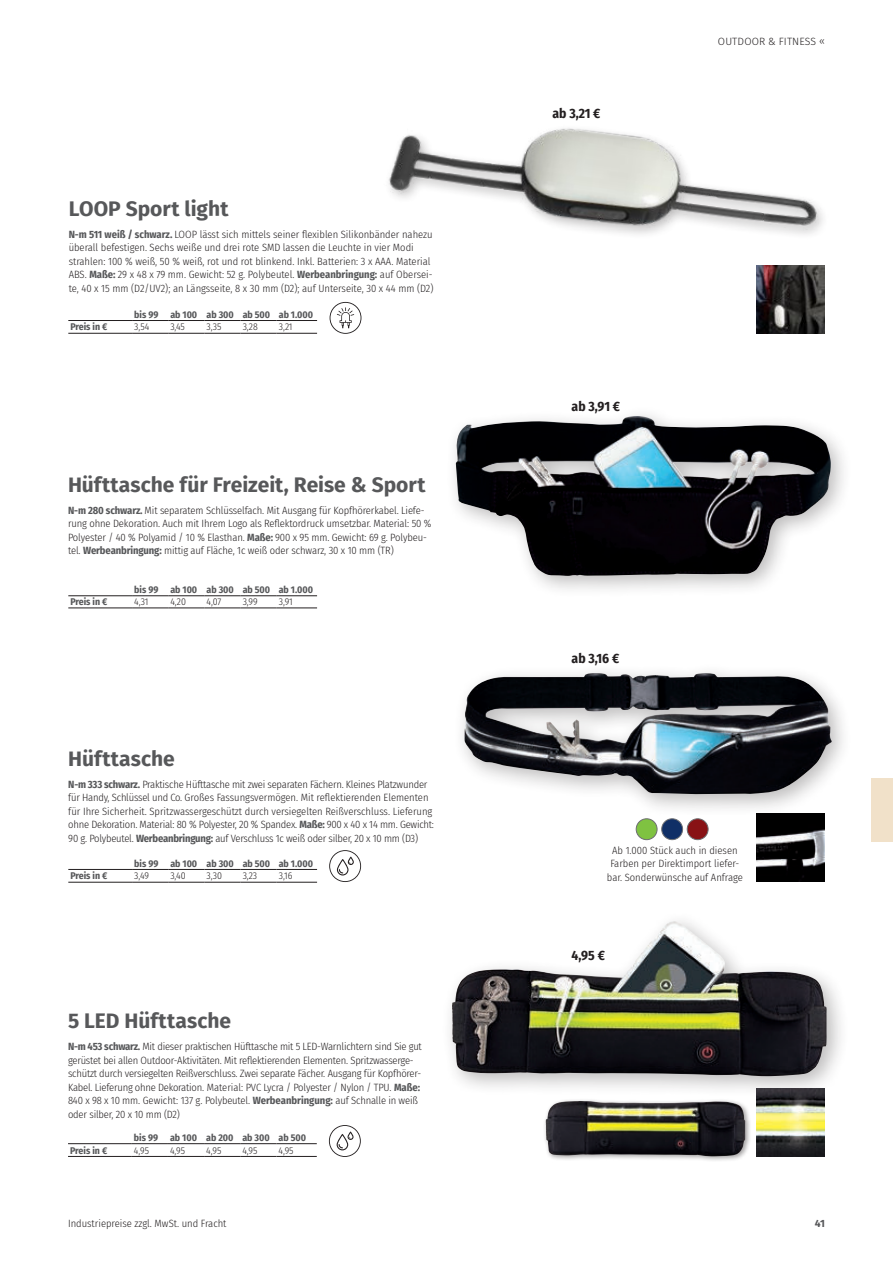
<style>
.page{position:relative;width:893px;height:1263px;background:#fff}
.page>*{position:absolute;margin:0;border:0;box-sizing:border-box;transform-origin:0 0}
.t1{font:700 21px "Fira Sans";color:#57585a}
.t2{font:700 13.5px "Fira Sans Condensed";color:#231f20}
.t3{font:300 10.5px/13.5px "Fira Sans Condensed";letter-spacing:-.01em;color:#231f20}
.t4{font:300 10.5px "Fira Sans";letter-spacing:.01em;color:#231f20}
.t5{font:700 10.5px "Fira Sans";color:#57585a}
.t6{font:700 9.75px "Fira Sans Condensed";color:#57585a}
.t7{font:300 9.75px "Fira Sans Condensed";color:#231f20}
.s1{font-weight:700;color:#57585a}
</style>
<div class="page">
<hr style="left:68px;top:882px;width:64px;height:1px;background:#231f20">
<hr style="left:132px;top:882px;width:36px;height:1px;background:#231f20">
<hr style="left:168px;top:882px;width:36px;height:1px;background:#231f20">
<hr style="left:204px;top:882px;width:37px;height:1px;background:#231f20">
<hr style="left:241px;top:882px;width:36px;height:1px;background:#231f20">
<hr style="left:277px;top:882px;width:40px;height:1px;background:#231f20">
<hr style="left:168px;top:869px;width:36px;height:1px;background:#231f20">
<hr style="left:204px;top:869px;width:37px;height:1px;background:#231f20">
<hr style="left:241px;top:869px;width:36px;height:1px;background:#231f20">
<hr style="left:277px;top:869px;width:40px;height:1px;background:#231f20">
<hr style="left:68px;top:869px;width:64px;height:1px;background:#231f20">
<hr style="left:132px;top:869px;width:36px;height:1px;background:#231f20">
<hr style="left:68px;top:595px;width:64px;height:1px;background:#231f20">
<hr style="left:132px;top:595px;width:36px;height:1px;background:#231f20">
<hr style="left:168px;top:595px;width:36px;height:1px;background:#231f20">
<hr style="left:204px;top:595px;width:37px;height:1px;background:#231f20">
<hr style="left:241px;top:595px;width:36px;height:1px;background:#231f20">
<hr style="left:277px;top:595px;width:40px;height:1px;background:#231f20">
<hr style="left:68px;top:608px;width:64px;height:1px;background:#231f20">
<hr style="left:132px;top:608px;width:36px;height:1px;background:#231f20">
<hr style="left:168px;top:608px;width:36px;height:1px;background:#231f20">
<hr style="left:204px;top:608px;width:37px;height:1px;background:#231f20">
<hr style="left:241px;top:608px;width:36px;height:1px;background:#231f20">
<hr style="left:277px;top:608px;width:40px;height:1px;background:#231f20">
<hr style="left:68px;top:1156px;width:64px;height:1px;background:#231f20">
<hr style="left:132px;top:1156px;width:36px;height:1px;background:#231f20">
<hr style="left:168px;top:1156px;width:36px;height:1px;background:#231f20">
<hr style="left:204px;top:1156px;width:36px;height:1px;background:#231f20">
<hr style="left:240px;top:1156px;width:36px;height:1px;background:#231f20">
<hr style="left:276px;top:1156px;width:41px;height:1px;background:#231f20">
<hr style="left:168px;top:1143px;width:36px;height:1px;background:#231f20">
<hr style="left:204px;top:1143px;width:36px;height:1px;background:#231f20">
<hr style="left:240px;top:1143px;width:36px;height:1px;background:#231f20">
<hr style="left:276px;top:1143px;width:41px;height:1px;background:#231f20">
<hr style="left:68px;top:1143px;width:64px;height:1px;background:#231f20">
<hr style="left:132px;top:1143px;width:36px;height:1px;background:#231f20">
<hr style="left:68px;top:333px;width:64px;height:1px;background:#231f20">
<hr style="left:132px;top:333px;width:36px;height:1px;background:#231f20">
<hr style="left:168px;top:333px;width:36px;height:1px;background:#231f20">
<hr style="left:204px;top:333px;width:37px;height:1px;background:#231f20">
<hr style="left:241px;top:333px;width:36px;height:1px;background:#231f20">
<hr style="left:277px;top:333px;width:40px;height:1px;background:#231f20">
<hr style="left:168px;top:320px;width:36px;height:1px;background:#231f20">
<hr style="left:204px;top:320px;width:37px;height:1px;background:#231f20">
<hr style="left:241px;top:320px;width:36px;height:1px;background:#231f20">
<hr style="left:277px;top:320px;width:40px;height:1px;background:#231f20">
<hr style="left:68px;top:320px;width:64px;height:1px;background:#231f20">
<hr style="left:132px;top:320px;width:36px;height:1px;background:#231f20">
<div style="left:453px;top:662px;width:400px;height:155px;background:#231f20;opacity:.3"></div>
<img style="left:464px;top:673px;width:368px;height:121px">
<img style="left:757px;top:813px;width:68px;height:68px">
<img style="left:757px;top:265px;width:68px;height:68px">
<svg style="left:329px;top:850px;width:32px;height:32px"></svg>
<div style="left:636px;top:819px;width:21px;height:21px;background:#7fc241;border-radius:50%"></div>
<div style="left:636px;top:818px;width:21px;height:22px;border:1px solid #6d6e71;border-radius:50%"></div>
<div style="left:662px;top:819px;width:21px;height:21px;background:#102f66;border-radius:50%"></div>
<div style="left:661px;top:818px;width:22px;height:22px;border:1px solid #6d6e71;border-radius:50%"></div>
<div style="left:687px;top:819px;width:21px;height:21px;background:#881215;border-radius:50%"></div>
<div style="left:687px;top:818px;width:21px;height:22px;border:1px solid #6d6e71;border-radius:50%"></div>
<div style="left:445px;top:405px;width:408px;height:194px;background:#231f20;opacity:.3"></div>
<img style="left:456px;top:416px;width:375px;height:160px">
<div style="left:440px;top:910px;width:409px;height:189px;background:#231f20;opacity:.3"></div>
<img style="left:452px;top:922px;width:375px;height:154px">
<div style="left:543px;top:1098px;width:208px;height:64px;background:#231f20;opacity:.4"></div>
<img style="left:546px;top:1101px;width:199px;height:55px">
<svg style="left:329px;top:1125px;width:32px;height:32px"></svg>
<img style="left:757px;top:1089px;width:68px;height:68px">
<svg style="left:330px;top:302px;width:31px;height:32px"></svg>
<img style="left:388px;top:128px;width:435px;height:107px">
<div style="left:872px;top:778px;width:21px;height:63px;background:#f1e1c9"></div>
<h1 class="t1" style="left:69px;top:193px;width:161px">LOOP Sport light</h1>
<p class="t3" style="left:69px;top:227px;width:366px"><span class="s1">N-m 511 weiß / schwarz.</span> LOOP lässt sich mittels seiner flexiblen Silikonbänder nahezu überall befestigen. Sechs weiße und drei rote SMD lassen die Leuchte in vier Modi strahlen: 100 % weiß, 50 % weiß, rot und rot blinkend. Inkl. Batterien: 3 x AAA. Material ABS. <span class="s1">Maße:</span> 29 x 48 x 79 mm. Gewicht: 52 g. Polybeutel. <span class="s1">Werbeanbringung:</span> auf Obersei&shy;te, 40 x 15 mm (D2/UV2); an Längsseite, 8 x 30 mm (D2); auf Unterseite, 30 x 44 mm (D2)</p>
<p class="t6" style="left:134px;top:307px;width:180px">bis 99 ab 100 ab 300 ab 500 ab 1.000</p>
<p class="t6" style="left:70px;top:320px;width:39px">Preis in €</p>
<p class="t7" style="left:134px;top:320px;width:17px">3,54</p>
<p class="t7" style="left:170px;top:320px;width:16px">3,45</p>
<p class="t7" style="left:207px;top:320px;width:16px">3,35</p>
<p class="t7" style="left:243px;top:320px;width:17px">3,28</p>
<p class="t7" style="left:279px;top:320px;width:15px">3,21</p>
<h1 class="t1" style="left:68px;top:470px;width:359px">Hüfttasche für Freizeit, Reise &amp; Sport</h1>
<p class="t3" style="left:68px;top:503px;width:365px"><span class="s1">N-m 280 schwarz.</span> Mit separatem Schlüsselfach. Mit Ausgang für Kopfhörerkabel. Liefe&shy;rung ohne Dekoration. Auch mit Ihrem Logo als Reflektordruck umsetzbar. Material: 50 % Polyester / 40 % Polyamid / 10 % Elasthan. <span class="s1">Maße:</span> 900 x 95 mm. Gewicht: 69 g. Polybeu&shy;tel. <span class="s1">Werbe anbringung:</span> mittig auf Fläche, 1c weiß oder schwarz, 30 x 10 mm (TR)</p>
<p class="t6" style="left:134px;top:583px;width:180px">bis 99 ab 100 ab 300 ab 500 ab 1.000</p>
<p class="t6" style="left:70px;top:595px;width:39px">Preis in €</p>
<p class="t7" style="left:134px;top:595px;width:16px">4,31</p>
<p class="t7" style="left:170px;top:595px;width:17px">4,20</p>
<p class="t7" style="left:207px;top:595px;width:16px">4,07</p>
<p class="t7" style="left:243px;top:595px;width:17px">3,99</p>
<p class="t7" style="left:279px;top:595px;width:15px">3,91</p>
<h1 class="t1" style="left:68px;top:744px;width:108px">Hüfttasche</h1>
<p class="t3" style="left:68px;top:777px;width:367px"><span class="s1">N-m 333 schwarz.</span> Praktische Hüfttasche mit zwei separaten Fächern. Kleines Platzwunder für Handy, Schlüssel und Co. Großes Fassungsvermögen. Mit reflektierenden Elementen für Ihre Sicherheit. Spritzwassergeschützt durch versiegelten Reißverschluss. Lieferung ohne Dekoration. Material: 80 % Polyester, 20 % Spandex. <span class="s1">Maße:</span> 900 x 40 x 14 mm. Gewicht:<br>90 g. Polybeutel. <span class="s1">Werbeanbringung:</span> auf Verschluss 1c weiß oder silber, 20 x 10 mm (D3)</p>
<p class="t6" style="left:134px;top:856px;width:180px">bis 99 ab 100 ab 300 ab 500 ab 1.000</p>
<p class="t6" style="left:70px;top:869px;width:39px">Preis in €</p>
<p class="t7" style="left:134px;top:869px;width:16px">3,49</p>
<p class="t7" style="left:170px;top:869px;width:17px">3,40</p>
<p class="t7" style="left:207px;top:869px;width:17px">3,30</p>
<p class="t7" style="left:243px;top:869px;width:16px">3,23</p>
<p class="t7" style="left:279px;top:869px;width:15px">3,16</p>
<h1 class="t1" style="left:68px;top:1006px;width:164px">5 LED Hüfttasche</h1>
<p class="t3" style="left:68px;top:1040px;width:355px"><span class="s1">N-m 453 schwarz.</span> Mit dieser praktischen Hüfttasche mit 5 LED-Warnlichtern sind Sie gut gerüstet bei allen Outdoor-Aktivitäten. Mit reflektierenden Elementen. Spritzwasserge&shy;schützt durch ver siegelten Reißverschluss. Zwei separate Fächer. Ausgang für Kopf hörer-Kabel. Lieferung ohne Dekoration. Material: PVC Lycra / Polyester / Nylon / TPU. <span class="s1">Maße:<br></span>840 x 98 x 10 mm. Gewicht: 137 g. Polybeutel. <span class="s1">Werbeanbringung:</span> auf Schnalle in weiß oder silber, 20 x 10 mm (D2)</p>
<p class="t6" style="left:134px;top:1130px;width:174px">bis 99 ab 100 ab 200 ab 300 ab 500</p>
<p class="t6" style="left:70px;top:1143px;width:39px">Preis in €</p>
<p class="t7" style="left:134px;top:1143px;width:17px">4,95</p>
<p class="t7" style="left:170px;top:1143px;width:17px">4,95</p>
<p class="t7" style="left:206px;top:1143px;width:17px">4,95</p>
<p class="t7" style="left:242px;top:1143px;width:17px">4,95</p>
<p class="t7" style="left:279px;top:1143px;width:17px">4,95</p>
<p class="t2" style="left:552px;top:104px;width:50px">ab 3,21 €</p>
<p class="t4" style="left:718px;top:34px;width:108px">OUTDOOR &amp; FITNESS «</p>
<p class="t2" style="left:572px;top:396px;width:50px">ab 3,91 €</p>
<p class="t2" style="left:572px;top:649px;width:49px">ab 3,16 €</p>
<p class="t3" style="left:607px;top:843px;width:137px;text-align:center">Ab 1.000 Stück auch in diesen<br>Farben per Direktimport liefer&shy;bar. Sonderwünsche auf Anfrage</p>
<p class="t2" style="left:572px;top:946px;width:35px">4,95 €</p>
<p class="t3" style="left:68px;top:1217px;width:160px">Industriepreise zzgl. MwSt. und Fracht</p>
<p class="t5" style="left:815px;top:1216px;width:12px">41</p>
</div>
